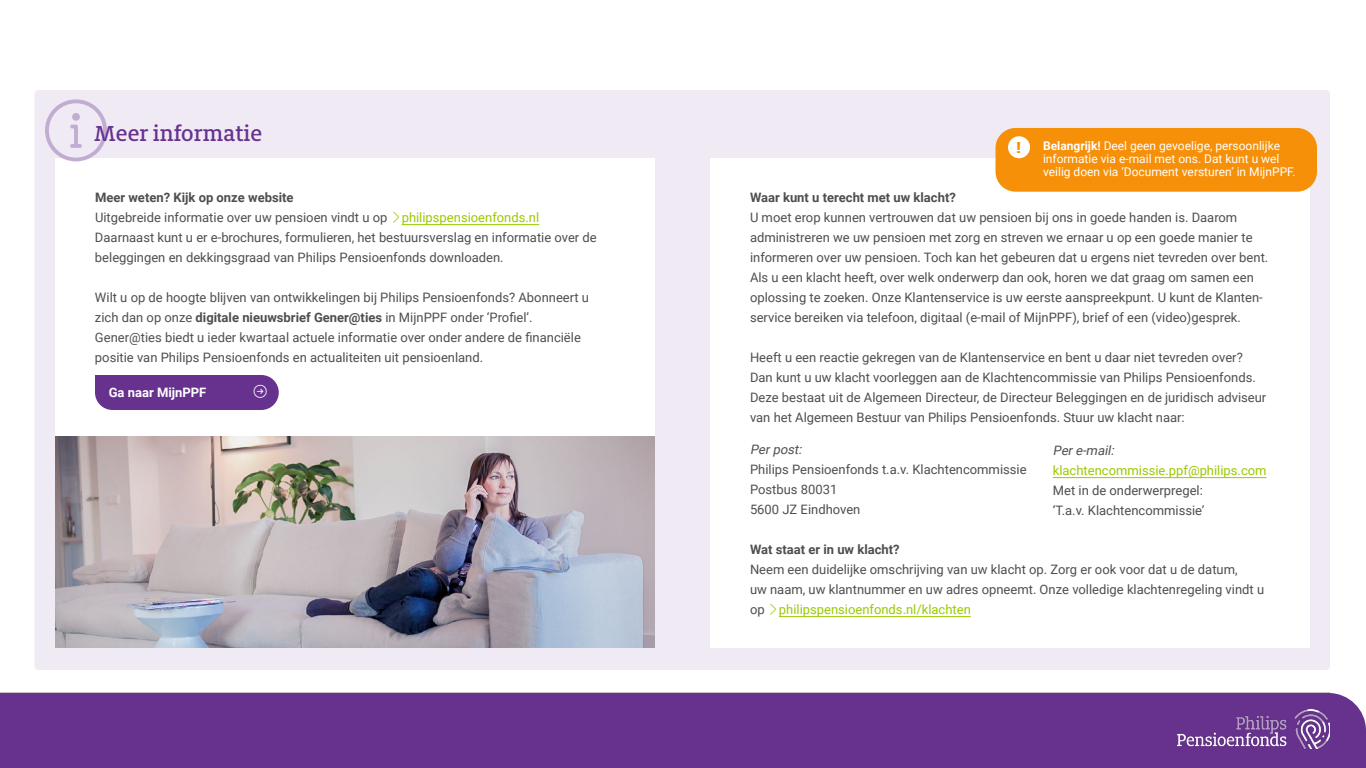
<style>
.page{position:relative;width:1366px;height:768px;background:#fff}
.page>*{position:absolute;margin:0;border:0;box-sizing:border-box;transform-origin:0 0}
.t1{font:500 24px "Milo Slab Pro";color:#67318e}
.t2{font:700 15px "Tahoma";color:#f79009}
.t3{font:13px/20px "Roboto";color:#4e4e4e}
.t4{font:700 13px "Roboto";color:#4e4e4e}
.t5{font:13px "Roboto";color:#9bc900}
.t6{font:italic 13px "Roboto";color:#4e4e4e}
.t7{font:700 13px "Roboto";color:#fff}
.t8{font:12px/13px "Roboto";color:#fff}
.s1{font-weight:700}
.s2{color:#9bc900}
</style>
<div class="page">
<div style="left:0;top:693px;width:1366px;height:75px;background:#67318e"></div>
<img style="left:1177px;top:710px;width:153px;height:38px">
<div style="left:34px;top:90px;width:1296px;height:580px;background:#f0eaf4;border-radius:4px"></div>
<div style="left:55px;top:158px;width:600px;height:490px;background:#fff"></div>
<hr style="left:402px;top:224px;width:137px;height:1px;background:#9bc900">
<img style="left:55px;top:436px;width:600px;height:212px">
<div style="left:710px;top:158px;width:600px;height:490px;background:#fff"></div>
<hr style="left:779px;top:616px;width:192px;height:1px;background:#9bc900">
<hr style="left:1053px;top:477px;width:214px;height:1px;background:#9bc900">
<div style="left:996px;top:128px;width:321px;height:64px;background:#f79009;border-radius:20px"></div>
<div style="left:1008px;top:136px;width:22px;height:22px;background:#fff;border-radius:50%"></div>
<div style="left:95px;top:375px;width:184px;height:35px;background:#67318e"></div>
<h1 class="t1" style="left:94px;top:119px;width:170px">Meer informatie</h1>
<p class="t3" style="left:95px;top:187px;width:503px"><span class="s1">Meer weten? Kijk op onze website<br></span>Uitgebreide informatie over uw pensioen vindt u op <span class="s2">philipspensioenfonds.nl </span>Daarnaast kunt u er e-brochures, formulieren, het bestuursverslag en informatie over de beleggingen en dekkingsgraad van Philips Pensioenfonds downloaden.</p>
<p class="t3" style="left:95px;top:287px;width:496px">Wilt u op de hoogte blijven van ontwikkelingen bij Philips Pensioenfonds? Abonneert u zich dan op onze <span class="s1">digitale nieuwsbrief Gener@ties</span> in MijnPPF onder ‘Profiel’.<br>Gener@ties biedt u ieder kwartaal actuele informatie over onder andere de financiële positie van Philips Pensioenfonds en actualiteiten uit pensioenland.</p>
<p class="t7" style="left:109px;top:384px;width:99px">Ga naar MijnPPF</p>
<p class="t2" style="left:1016px;top:137px;width:7px">!</p>
<p class="t8" style="left:1043px;top:139px;width:254px"><span class="s1">Belangrijk!</span> Deel geen gevoelige, persoonlijke informatie via e-mail met ons. Dat kunt u wel veilig doen via ‘Document versturen’ in MijnPPF.</p>
<p class="t4" style="left:750px;top:188px;width:207px">Waar kunt u terecht met uw klacht?</p>
<p class="t3" style="left:750px;top:207px;width:520px">U moet erop kunnen vertrouwen dat uw pensioen bij ons in goede handen is. Daarom administreren we uw pensioen met zorg en streven we ernaar u op een goede manier te informeren over uw pensioen. Toch kan het gebeuren dat u ergens niet tevreden over bent.<br>Als u een klacht heeft, over welk onderwerp dan ook, horen we dat graag om samen een oplossing te zoeken. Onze Klantenservice is uw eerste aanspreekpunt. U kunt de Klanten&shy;service bereiken via telefoon, digitaal (e-mail of MijnPPF), brief of een (video)gesprek.</p>
<p class="t3" style="left:750px;top:346px;width:518px">Heeft u een reactie gekregen van de Klantenservice en bent u daar niet tevreden over?<br>Dan kunt u uw klacht voorleggen aan de Klachtencommissie van Philips Pensioenfonds.<br>Deze bestaat uit de Algemeen Directeur, de Directeur Beleggingen en de juridisch adviseur van het Algemeen Bestuur van Philips Pensioenfonds. Stuur uw klacht naar:</p>
<p class="t6" style="left:750px;top:440px;width:56px">Perpost:</p>
<p class="t3" style="left:750px;top:459px;width:278px">Philips Pensioenfonds t.a.v. Klachtencommissie<br>Postbus 80031<br>5600 JZ Eindhoven</p>
<p class="t4" style="left:750px;top:540px;width:151px">Wat staat er in uw klacht?</p>
<p class="t3" style="left:750px;top:559px;width:516px">Neem een duidelijke omschrijving van uw klacht op. Zorg er ook voor dat u de datum,<br>uw naam, uw klantnummer en uw adres opneemt. Onze volledige klachtenregeling vindt u op <span class="s2">philipspensioenfonds.nl/klachten</span></p>
<p class="t6" style="left:1053px;top:441px;width:66px">Pere-mail:</p>
<p class="t5" style="left:1053px;top:461px;width:215px">klachtencommissie.ppf@philips.com</p>
<p class="t3" style="left:1053px;top:480px;width:153px">Met in de onderwerpregel: ‘T.a.v. Klachtencommissie’</p>
</div>
